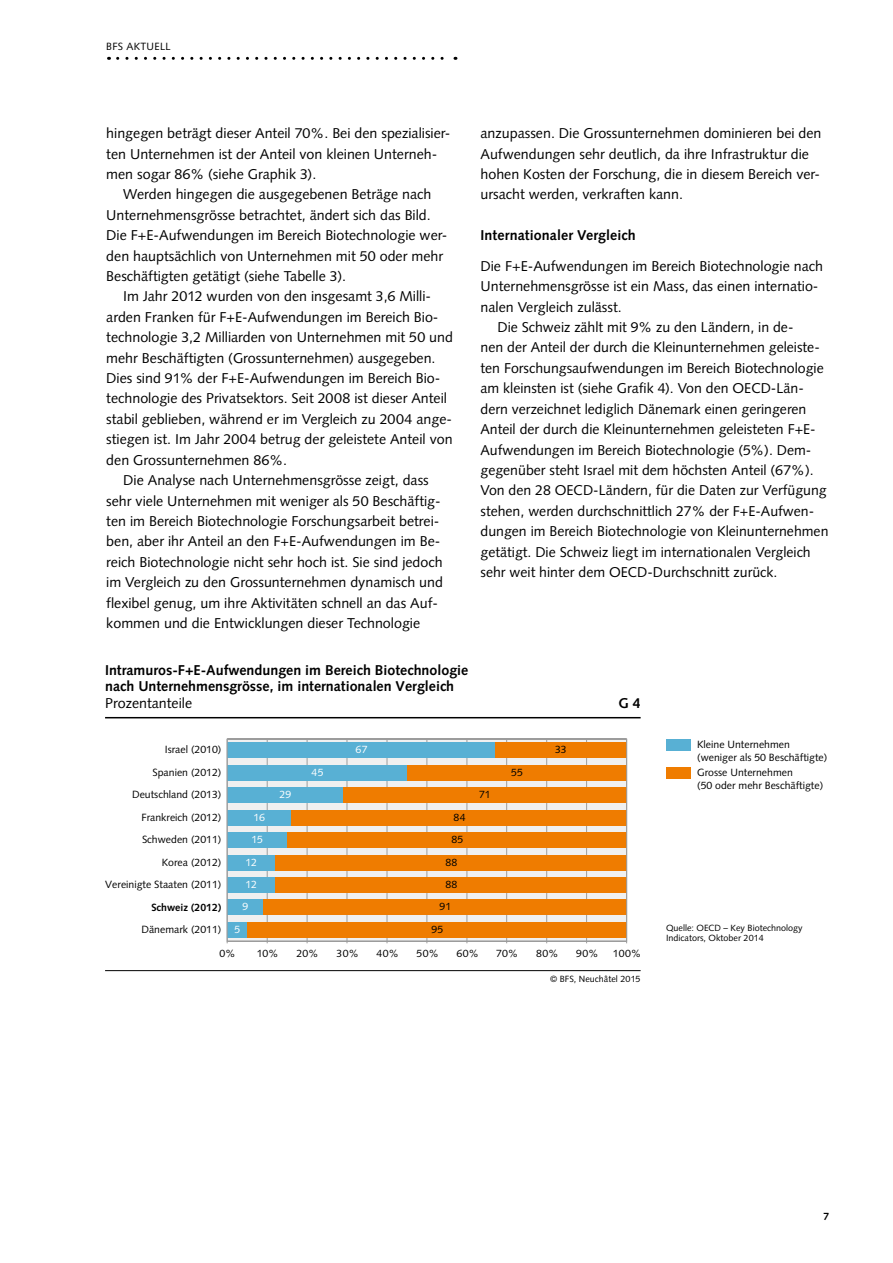
<style>
.page{position:relative;width:893px;height:1263px;background:#fff}
.page>*{position:absolute;margin:0;border:0;box-sizing:border-box;transform-origin:0 0}
.Grundtext_D{font:14.25px/20.4px "Syntax LT Std";color:#000}
.Untertitel_fett{font:700 14.25px/16.5px "Syntax LT Std";color:#000}
.Grundtext_nach_Titel{font:14.25px/20.4px "Syntax LT Std";color:#000}
.t1{font:10.5px/12.6px "Syntax LT Std";color:#000}
.t2{font:10.5px "Syntax LT Std";letter-spacing:-.02em;color:#fff}
.t3{font:700 10.5px "Syntax LT Std";color:#000}
.t4{font:10.5px "Syntax LT Std";letter-spacing:.025em;color:#000}
.t5{font:9px/10.6px "Syntax LT Std";color:#000}
.s1{font-weight:400}
</style>
<div class="page">
<svg style="left:118px;top:57px;width:338px;height:3px"></svg>
<hr style="left:105px;top:970px;width:536px;height:1px;background:#000">
<hr style="left:105px;top:717px;width:536px;height:1px;background:#000">
<svg style="left:226px;top:738px;width:401px;height:206px"></svg>
<hr style="left:267px;top:739px;width:1px;height:202px;background:#9c9d9d">
<hr style="left:307px;top:739px;width:1px;height:202px;background:#9c9d9d">
<hr style="left:347px;top:739px;width:1px;height:202px;background:#9c9d9d">
<hr style="left:387px;top:739px;width:1px;height:202px;background:#9c9d9d">
<hr style="left:426px;top:739px;width:1px;height:202px;background:#9c9d9d">
<hr style="left:466px;top:739px;width:1px;height:202px;background:#9c9d9d">
<hr style="left:506px;top:739px;width:1px;height:202px;background:#9c9d9d">
<hr style="left:546px;top:739px;width:1px;height:202px;background:#9c9d9d">
<hr style="left:586px;top:739px;width:1px;height:202px;background:#9c9d9d">
<div style="left:227px;top:742px;width:268px;height:16px;background:#58b0d4"></div>
<div style="left:495px;top:742px;width:132px;height:16px;background:#ef7c00"></div>
<div style="left:227px;top:765px;width:180px;height:15px;background:#58b0d4"></div>
<div style="left:407px;top:765px;width:220px;height:15px;background:#ef7c00"></div>
<div style="left:227px;top:787px;width:116px;height:16px;background:#58b0d4"></div>
<div style="left:343px;top:787px;width:284px;height:16px;background:#ef7c00"></div>
<div style="left:227px;top:810px;width:64px;height:15px;background:#58b0d4"></div>
<div style="left:291px;top:810px;width:336px;height:15px;background:#ef7c00"></div>
<div style="left:227px;top:832px;width:60px;height:16px;background:#58b0d4"></div>
<div style="left:287px;top:832px;width:340px;height:16px;background:#ef7c00"></div>
<div style="left:227px;top:855px;width:48px;height:15px;background:#58b0d4"></div>
<div style="left:275px;top:855px;width:352px;height:15px;background:#ef7c00"></div>
<div style="left:227px;top:877px;width:48px;height:16px;background:#58b0d4"></div>
<div style="left:275px;top:877px;width:352px;height:16px;background:#ef7c00"></div>
<div style="left:227px;top:900px;width:36px;height:15px;background:#58b0d4"></div>
<div style="left:263px;top:900px;width:364px;height:15px;background:#ef7c00"></div>
<div style="left:227px;top:922px;width:20px;height:16px;background:#58b0d4"></div>
<div style="left:247px;top:922px;width:380px;height:16px;background:#ef7c00"></div>
<div style="left:666px;top:739px;width:25px;height:11px;background:#58b0d4"></div>
<div style="left:666px;top:767px;width:25px;height:11px;background:#ef7c00"></div>
<hr style="left:227px;top:739px;width:1px;height:202px;background:#9c9c9c">
<hr style="left:626px;top:739px;width:1px;height:202px;background:#9c9c9c">
<p class="t4" style="left:106px;top:41px;width:66px">BFS AKTUELL</p>
<p class="Grundtext_D" style="left:106px;top:123px;width:346px">hingegen beträgt dieser Anteil 70%. Bei den spezialisier&shy;ten Unternehmen ist der Anteil von kleinen Unterneh&shy;men sogar 86% (siehe Graphik 3).</p>
<p class="Grundtext_D" style="left:106px;top:184px;width:342px;text-indent:17px">Werden hingegen die ausgegebenen Beträge nach Unternehmensgrösse betrachtet, ändert sich das Bild.<br>Die F+E-Aufwendungen im Bereich Biotechnologie wer&shy;den hauptsächlich von Unternehmen mit 50 oder mehr Beschäftigten getätigt (siehe Tabelle 3).</p>
<p class="Grundtext_D" style="left:106px;top:286px;width:348px;text-indent:17px">Im Jahr 2012 wurden von den insgesamt 3,6 Milli&shy;arden Franken für F+E-Aufwendungen im Bereich Bio&shy;technologie 3,2 Milliarden von Unternehmen mit 50 und mehr Beschäftigten (Grossunternehmen) ausgegeben.<br>Dies sind 91% der F+E-Aufwendungen im Bereich Bio&shy;technologie des Privatsektors. Seit 2008 ist dieser Anteil stabil geblieben, während er im Vergleich zu 2004 ange&shy;stiegen ist. Im Jahr 2004 betrug der geleistete Anteil von den Grossunternehmen 86%.</p>
<p class="Grundtext_D" style="left:106px;top:470px;width:338px;text-indent:17px">Die Analyse nach Unternehmensgrösse zeigt, dass sehr viele Unternehmen mit weniger als 50 Beschäftig&shy;ten im Bereich Biotechnologie Forschungsarbeit betrei&shy;ben, aber ihr Anteil an den F+E-Aufwendungen im Be&shy;reich Biotechnologie nicht sehr hoch ist. Sie sind jedoch im Vergleich zu den Grossunternehmen dynamisch und flexibel genug, um ihre Aktivitäten schnell an das Auf&shy;kommen und die Entwicklungen dieser Technologie</p>
<p class="Grundtext_D" style="left:480px;top:123px;width:343px">anzupassen. Die Grossunternehmen dominieren bei den Aufwendungen sehr deutlich, da ihre Infrastruktur die hohen Kosten der Forschung, die in diesem Bereich ver&shy;ursacht werden, verkraften kann.</p>
<p class="Untertitel_fett" style="left:480px;top:227px;width:157px">Internationaler Vergleich</p>
<p class="Grundtext_nach_Titel" style="left:480px;top:256px;width:344px">Die F+E-Aufwendungen im Bereich Biotechnologie nach<br>Unternehmensgrösse ist ein Mass, das einen internatio&shy;nalen Vergleich zulässt.</p>
<p class="Grundtext_D" style="left:480px;top:317px;width:349px;text-indent:17px">Die Schweiz zählt mit 9% zu den Ländern, in de-<br>nen der Anteil der durch die Kleinunternehmen geleiste&shy;ten Forschungsaufwendungen im Bereich Biotechnologie am kleinsten ist (siehe Grafik 4). Von den OECD-Län&shy;dern verzeichnet lediglich Dänemark einen geringeren Anteil der durch die Kleinunternehmen geleisteten F+E-Aufwendungen im Bereich Biotechnologie (5%). Dem&shy;gegenüber steht Israel mit dem höchsten Anteil (67%).<br>Von den 28 OECD-Ländern, für die Daten zur Verfügung stehen, werden durchschnittlich 27% der F+E-Aufwen&shy;dungen im Bereich Biotechnologie von Kleinunternehmen getätigt. Die Schweiz liegt im internationalen Vergleich sehr weit hinter dem OECD-Durchschnitt zurück.</p>
<p class="Untertitel_fett" style="left:105px;top:662px;width:365px">Intramuros-F+E-Aufwendungen im Bereich Biotechnologie nach Unternehmensgrösse, im internationalen Vergleich<br><span class="s1">Prozentanteile</span></p>
<p class="Untertitel_fett" style="left:619px;top:695px;width:24px">G 4</p>
<p class="t1" style="left:165px;top:743px;width:58px">Israel (2010)</p>
<p class="t2" style="left:355px;top:743px;width:14px">67</p>
<p class="t1" style="left:555px;top:743px;width:13px">33</p>
<p class="t2" style="left:312px;top:766px;width:13px">45</p>
<p class="t1" style="left:511px;top:766px;width:13px">55</p>
<p class="t2" style="left:280px;top:788px;width:13px">29</p>
<p class="t1" style="left:479px;top:788px;width:13px">71</p>
<p class="t2" style="left:254px;top:811px;width:13px">16</p>
<p class="t1" style="left:453px;top:811px;width:14px">84</p>
<p class="t2" style="left:252px;top:833px;width:13px">15</p>
<p class="t1" style="left:451px;top:833px;width:13px">85</p>
<p class="t2" style="left:246px;top:856px;width:13px">12</p>
<p class="t1" style="left:445px;top:856px;width:14px">88</p>
<p class="t2" style="left:246px;top:878px;width:13px">12</p>
<p class="t1" style="left:445px;top:878px;width:14px">88</p>
<p class="t2" style="left:242px;top:901px;width:7px">9</p>
<p class="t1" style="left:439px;top:900px;width:13px">91</p>
<p class="t2" style="left:234px;top:923px;width:7px">5</p>
<p class="t1" style="left:431px;top:923px;width:13px">95</p>
<p class="t1" style="left:153px;top:766px;width:70px">Spanien (2012)</p>
<p class="t1" style="left:132px;top:788px;width:91px">Deutschland (2013)</p>
<p class="t1" style="left:141px;top:811px;width:81px">Frankreich (2012)</p>
<p class="t1" style="left:142px;top:833px;width:81px">Schweden (2011)</p>
<p class="t1" style="left:162px;top:856px;width:61px">Korea (2012)</p>
<p class="t1" style="left:105px;top:878px;width:118px">Vereinigte Staaten (2011)</p>
<p class="t3" style="left:151px;top:901px;width:72px">Schweiz (2012)</p>
<p class="t1" style="left:141px;top:923px;width:81px">Dänemark (2011)</p>
<p class="t1" style="left:219px;top:947px;width:18px">0%</p>
<p class="t1" style="left:257px;top:947px;width:23px">10%</p>
<p class="t1" style="left:297px;top:947px;width:24px">20%</p>
<p class="t1" style="left:337px;top:947px;width:24px">30%</p>
<p class="t1" style="left:376px;top:947px;width:24px">40%</p>
<p class="t1" style="left:417px;top:947px;width:24px">50%</p>
<p class="t1" style="left:456px;top:947px;width:24px">60%</p>
<p class="t1" style="left:496px;top:947px;width:24px">70%</p>
<p class="t1" style="left:536px;top:947px;width:24px">80%</p>
<p class="t1" style="left:576px;top:947px;width:24px">90%</p>
<p class="t1" style="left:613px;top:947px;width:30px">100%</p>
<p class="t5" style="left:550px;top:973px;width:92px">© BFS, Neuchâtel 2015</p>
<p class="t1" style="left:697px;top:738px;width:132px">Kleine Unternehmen (weniger als 50 Beschäftigte)</p>
<p class="t1" style="left:697px;top:766px;width:128px">Grosse Unternehmen<br>(50 oder mehr Beschäftigte)</p>
<p class="t5" style="left:666px;top:922px;width:138px">Quelle: OECD – Key Biotechnology<br>Indicators, Oktober 2014</p>
<p class="t3" style="left:823px;top:1210px;width:7px">7</p>
</div>
